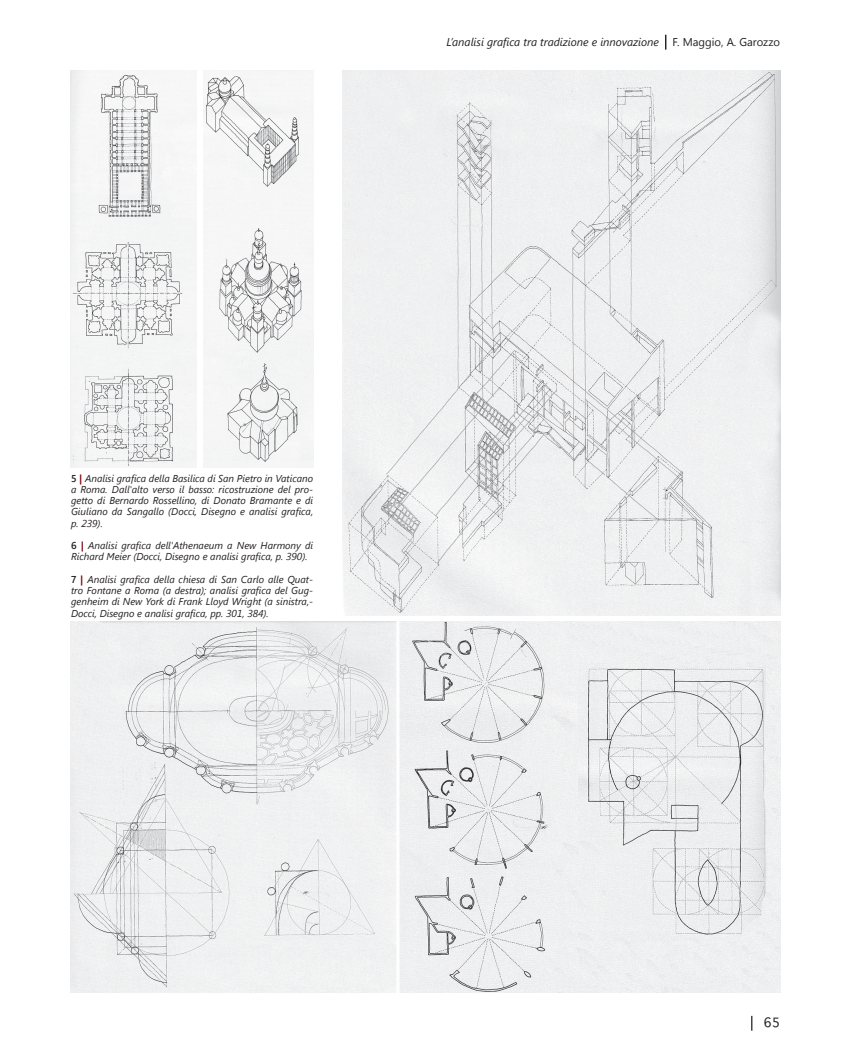
<style>
.page{position:relative;width:851px;height:1063px;background:#fff}
.page>*{position:absolute;margin:0;border:0;box-sizing:border-box;transform-origin:0 0}
.t1{font:12.5px "Sathu";color:#231f20}
.t2{font:italic 11.25px "Segoe UI";color:#231f20}
.t3{font:italic 10px/11.2px "Segoe UI";color:#231f20;text-align:justify}
.s1{font-style:normal}
.s2{font-weight:600;font-style:normal}
.s3{font-weight:700;font-style:normal;color:#7e0412}
</style>
<div class="page">
<svg style="left:665px;top:35px;width:1px;height:15px"></svg>
<svg style="left:751px;top:1016px;width:1px;height:15px"></svg>
<img style="left:204px;top:71px;width:109px;height:397px">
<img style="left:342px;top:71px;width:438px;height:544px">
<img style="left:71px;top:621px;width:709px;height:372px">
<img style="left:71px;top:71px;width:126px;height:397px">
<p class="t2" style="left:446px;top:34px;width:335px">L’analisi grafica tra tradizione e innovazione <span class="s1">F. Maggio, A. Garozzo</span></p>
<p class="t3" style="left:71px;top:472px;width:243px"><span class="s2">5</span> <span class="s3">|</span> Analisi grafica della Basilica di San Pietro in Vaticano a Roma. Dall'alto verso il basso: ricostruzione del pro&shy;getto di Bernardo Rossellino, di Donato Bramante e di Giuliano da Sangallo (Docci, Disegno e analisi grafica, p. 239).</p>
<p class="t3" style="left:71px;top:539px;width:243px"><span class="s2">6</span> <span class="s3">|</span> Analisi grafica dell'Athenaeum a New Harmony di<br>Richard Meier (Docci, Disegno e analisi grafica, p. 390).</p>
<p class="t3" style="left:71px;top:573px;width:243px"><span class="s2">7</span> <span class="s3">|</span> Analisi grafica della chiesa di San Carlo alle Quat&shy;tro Fontane a Roma (a destra); analisi grafica del Gug&shy;genheim di New York di Frank Lloyd Wright (a sinistra,- Docci, Disegno e analisi grafica, pp. 301, 384).</p>
<p class="t1" style="left:763px;top:1016px;width:18px">65</p>
</div>
